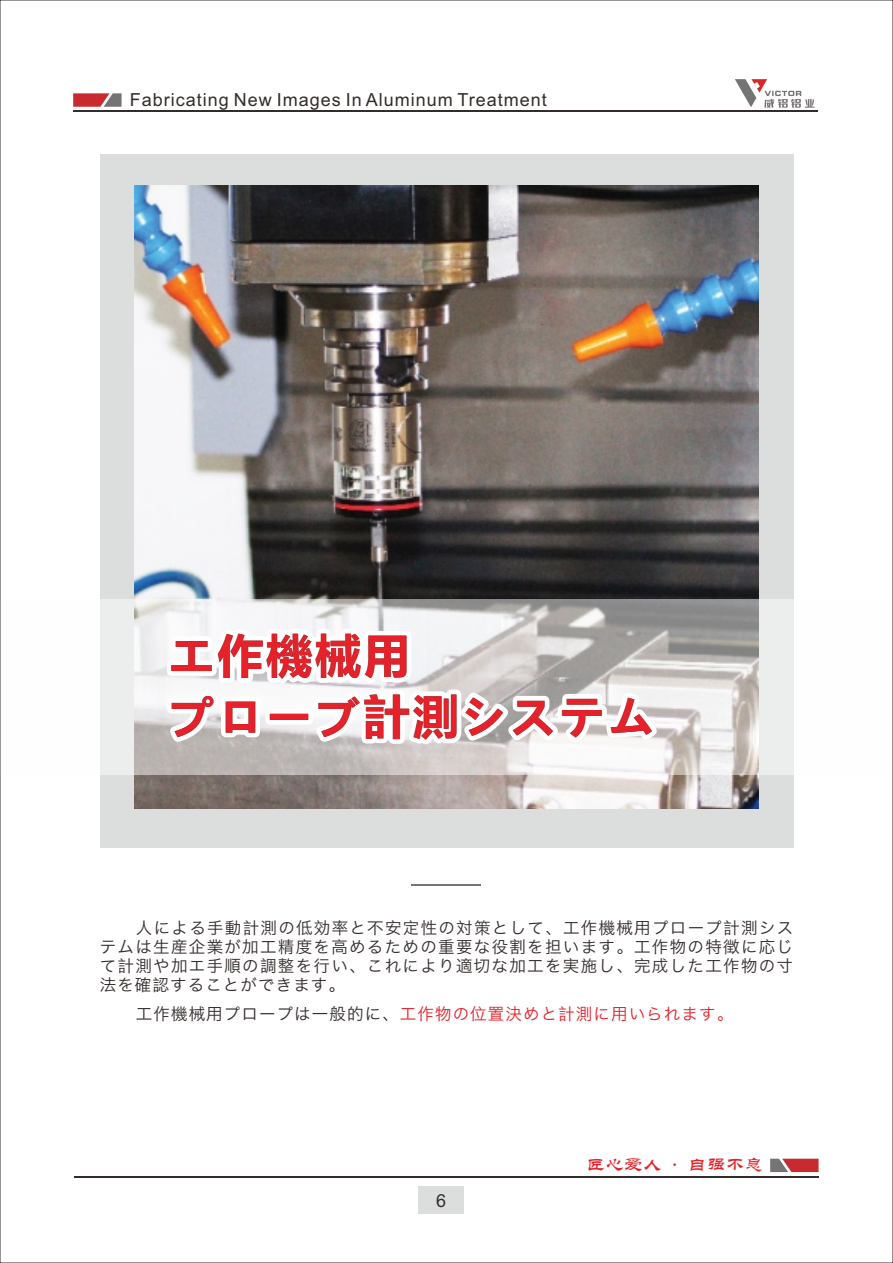
<style>
.page{position:relative;width:893px;height:1263px;background:#fff}
.page>*{position:absolute;margin:0;border:0;box-sizing:border-box;transform-origin:0 0}
.t1{font:700 46.05px/60.9px "Microsoft Ya Hei";letter-spacing:.06em;color:#e62129}
.t2{font:18px "Arial";letter-spacing:.055em;color:#332c2b}
.t3{font:18px "ST Liti";letter-spacing:.05em;color:#e62129}
.t4{font:16.5px/19.2px "Hiragino Sans GB W3";letter-spacing:.08em;color:#332c2b;text-align:justify}
.t5{font:16.5px "Hiragino Sans GB W3";letter-spacing:.065em;color:#e62129}
.s1{color:#332c2b}
</style>
<div class="page">
<div style="left:100px;top:155px;width:693px;height:693px;background:#dcdddd"></div>
<img style="left:135px;top:185px;width:623px;height:624px">
<hr style="left:412px;top:884px;width:69px;height:2px;background:#757475">
<div style="left:0;top:599px;width:893px;height:175px;background:#fefefe;opacity:.5"></div>
<hr style="left:74px;top:1176px;width:745px;height:1px;background:#332c2b">
<svg style="left:770px;top:1159px;width:49px;height:13px"></svg>
<div style="left:418px;top:1186px;width:46px;height:28px;background:#dcdddd"></div>
<hr style="left:73px;top:111px;width:744px;height:1px;background:#332c2b">
<svg style="left:73px;top:93px;width:49px;height:14px"></svg>
<svg style="left:735px;top:79px;width:79px;height:29px"></svg>
<p class="t2" style="left:130px;top:93px;width:419px">Fabricating New Images In Aluminum Treatment</p>
<h1 class="t1" style="left:169px;top:629px;width:487px">エ作機械用<br>プローブ計測システム</h1>
<p class="t4" style="left:100px;top:918px;width:695px;text-indent:36px">⼈による⼿動計測の低効率と不安定性の対策として、⼯作機械⽤プロープ計測システムは⽣産企業が加⼯精度を⾼めるための重要な役割を担います。⼯作物の特徴に応じて計測や加エ⼿順の調整を⾏い、これにより適切な加⼯を実施し、完成した⼯作物の⼨法を確認することができます。</p>
<p class="t5" style="left:136px;top:1005px;width:599px"><span class="s1">⼯作機械⽤プロープは⼀般的に、</span>⼯作物の位置決めと計測に⽤いられます。</p>
<p class="t2" style="left:436px;top:1193px;width:12px">6</p>
<p class="t3" style="left:587px;top:1158px;width:178px">匠心爱人 · 自强不息</p>
</div>
